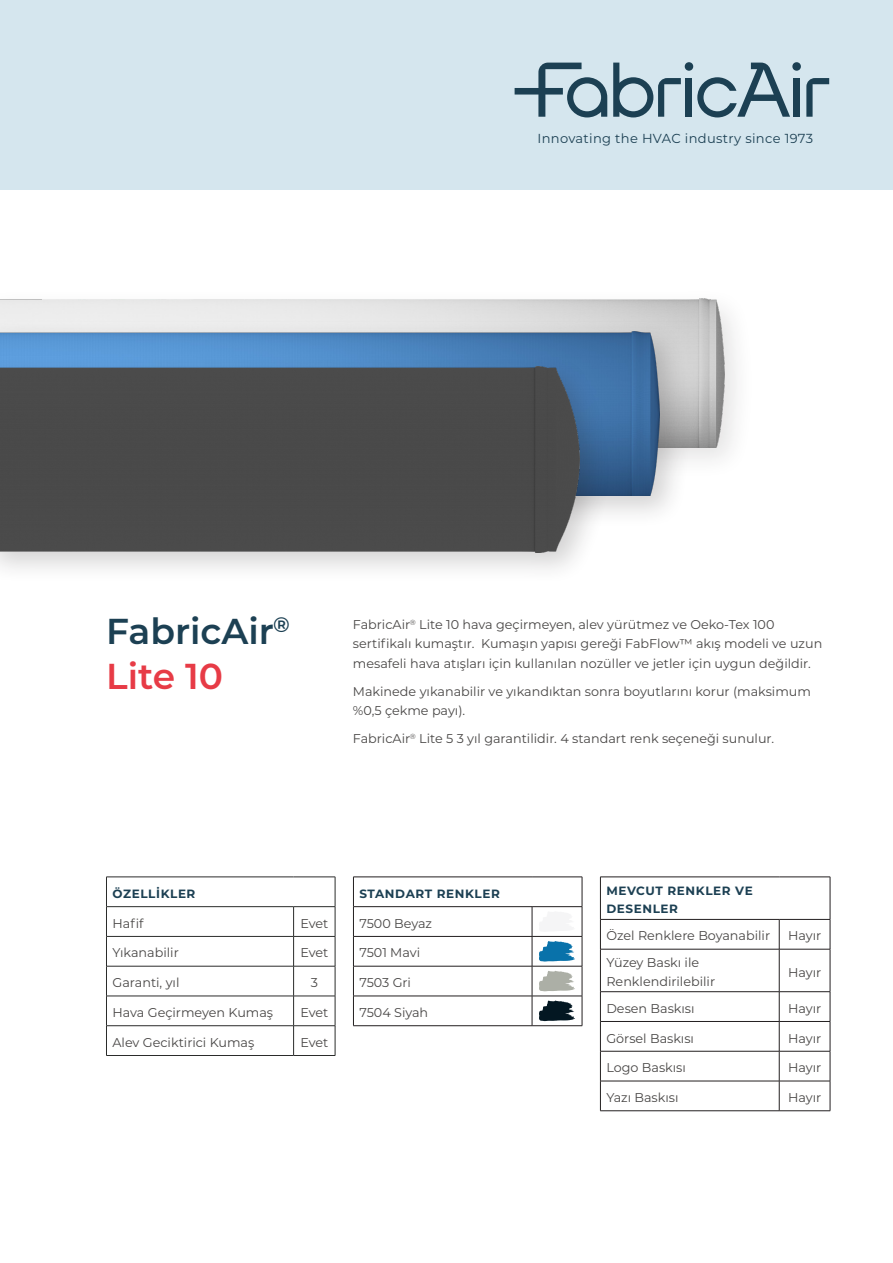
<style>
.page{position:relative;width:893px;height:1263px;background:#fff}
.page>*{position:absolute;margin:0;border:0;box-sizing:border-box;transform-origin:0 0}
.t1{font:600 36px/45px "Montserrat";color:#1c4053}
.t2{font:13.05px "Montserrat";letter-spacing:.025em;color:#1c4053}
.Body{font:12.75px/19.5px "Montserrat";color:#484645}
.TableHeading{font:700 12px/18px "Montserrat";letter-spacing:.05em;color:#1c4053}
.s1{color:#e73b46}
</style>
<div class="page">
<div style="left:0;top:287px;width:757px;height:194px;background:#231f20;opacity:.12"></div>
<img style="left:0;top:299px;width:724px;height:149px">
<div style="left:0;top:320px;width:692px;height:208px;background:#231f20;opacity:.2"></div>
<img style="left:0;top:332px;width:660px;height:163px">
<div style="left:0;top:355px;width:612px;height:230px;background:#231f20;opacity:.2"></div>
<div style="left:0;top:367px;width:579px;height:186px;background:#4a4a4a"></div>
<div style="left:0;top:0;width:893px;height:189px;background:#d5e6ee"></div>
<svg style="left:515px;top:63px;width:92px;height:54px"></svg>
<svg style="left:613px;top:62px;width:216px;height:55px"></svg>
<hr style="left:353px;top:877px;width:179px;height:1px;background:#231f20">
<hr style="left:532px;top:877px;width:50px;height:1px;background:#231f20">
<hr style="left:353px;top:906px;width:179px;height:1px;background:#231f20">
<svg style="left:353px;top:877px;width:1px;height:59px"></svg>
<hr style="left:532px;top:906px;width:50px;height:1px;background:#231f20">
<svg style="left:532px;top:907px;width:1px;height:29px"></svg>
<svg style="left:582px;top:877px;width:1px;height:59px"></svg>
<hr style="left:353px;top:936px;width:179px;height:1px;background:#231f20">
<hr style="left:353px;top:936px;width:1px;height:30px;background:#231f20">
<hr style="left:532px;top:936px;width:50px;height:1px;background:#231f20">
<hr style="left:532px;top:936px;width:1px;height:30px;background:#231f20">
<hr style="left:582px;top:936px;width:1px;height:30px;background:#231f20">
<hr style="left:353px;top:966px;width:179px;height:1px;background:#231f20">
<hr style="left:353px;top:966px;width:1px;height:30px;background:#231f20">
<hr style="left:532px;top:966px;width:50px;height:1px;background:#231f20">
<hr style="left:532px;top:966px;width:1px;height:30px;background:#231f20">
<hr style="left:582px;top:966px;width:1px;height:30px;background:#231f20">
<hr style="left:353px;top:996px;width:179px;height:1px;background:#231f20">
<svg style="left:353px;top:996px;width:1px;height:29px"></svg>
<hr style="left:532px;top:996px;width:50px;height:1px;background:#231f20">
<svg style="left:532px;top:996px;width:1px;height:29px"></svg>
<svg style="left:582px;top:996px;width:1px;height:29px"></svg>
<hr style="left:353px;top:1025px;width:179px;height:1px;background:#231f20">
<hr style="left:532px;top:1025px;width:50px;height:1px;background:#231f20">
<svg style="left:539px;top:941px;width:36px;height:20px"></svg>
<svg style="left:539px;top:971px;width:36px;height:20px"></svg>
<svg style="left:539px;top:1000px;width:36px;height:21px"></svg>
<hr style="left:600px;top:877px;width:179px;height:1px;background:#231f20">
<hr style="left:600px;top:877px;width:1px;height:42px;background:#231f20">
<hr style="left:779px;top:877px;width:51px;height:1px;background:#231f20">
<hr style="left:830px;top:877px;width:1px;height:42px;background:#231f20">
<hr style="left:600px;top:919px;width:179px;height:1px;background:#231f20">
<hr style="left:600px;top:919px;width:1px;height:30px;background:#231f20">
<hr style="left:779px;top:919px;width:51px;height:1px;background:#231f20">
<hr style="left:779px;top:919px;width:1px;height:30px;background:#231f20">
<hr style="left:830px;top:919px;width:1px;height:30px;background:#231f20">
<hr style="left:600px;top:949px;width:179px;height:1px;background:#231f20">
<hr style="left:600px;top:949px;width:1px;height:42px;background:#231f20">
<hr style="left:779px;top:949px;width:51px;height:1px;background:#231f20">
<hr style="left:779px;top:949px;width:1px;height:42px;background:#231f20">
<hr style="left:830px;top:949px;width:1px;height:42px;background:#231f20">
<hr style="left:600px;top:991px;width:179px;height:1px;background:#231f20">
<hr style="left:779px;top:991px;width:51px;height:1px;background:#231f20">
<hr style="left:600px;top:1021px;width:179px;height:1px;background:#231f20">
<svg style="left:600px;top:992px;width:1px;height:59px"></svg>
<hr style="left:779px;top:1021px;width:51px;height:1px;background:#231f20">
<svg style="left:779px;top:992px;width:1px;height:59px"></svg>
<svg style="left:830px;top:992px;width:1px;height:59px"></svg>
<hr style="left:600px;top:1051px;width:179px;height:1px;background:#231f20">
<hr style="left:600px;top:1051px;width:1px;height:30px;background:#231f20">
<hr style="left:779px;top:1051px;width:51px;height:1px;background:#231f20">
<hr style="left:779px;top:1051px;width:1px;height:30px;background:#231f20">
<hr style="left:830px;top:1051px;width:1px;height:30px;background:#231f20">
<hr style="left:600px;top:1081px;width:179px;height:1px;background:#231f20">
<svg style="left:600px;top:1081px;width:1px;height:29px"></svg>
<hr style="left:779px;top:1081px;width:51px;height:1px;background:#231f20">
<svg style="left:779px;top:1081px;width:1px;height:29px"></svg>
<svg style="left:830px;top:1081px;width:1px;height:29px"></svg>
<hr style="left:600px;top:1110px;width:179px;height:1px;background:#231f20">
<hr style="left:779px;top:1110px;width:51px;height:1px;background:#231f20">
<hr style="left:106px;top:877px;width:188px;height:1px;background:#2b2c2b">
<hr style="left:294px;top:877px;width:41px;height:1px;background:#2b2c2b">
<hr style="left:106px;top:906px;width:188px;height:1px;background:#2b2c2b">
<svg style="left:106px;top:877px;width:1px;height:59px"></svg>
<hr style="left:294px;top:906px;width:41px;height:1px;background:#2b2c2b">
<svg style="left:293px;top:907px;width:1px;height:29px"></svg>
<svg style="left:335px;top:877px;width:1px;height:59px"></svg>
<hr style="left:106px;top:936px;width:188px;height:1px;background:#2b2c2b">
<hr style="left:106px;top:936px;width:1px;height:30px;background:#2b2c2b">
<hr style="left:294px;top:936px;width:41px;height:1px;background:#2b2c2b">
<hr style="left:293px;top:936px;width:1px;height:30px;background:#2b2c2b">
<hr style="left:335px;top:936px;width:1px;height:30px;background:#2b2c2b">
<hr style="left:106px;top:966px;width:188px;height:1px;background:#2b2c2b">
<hr style="left:106px;top:966px;width:1px;height:30px;background:#2b2c2b">
<hr style="left:294px;top:966px;width:41px;height:1px;background:#2b2c2b">
<hr style="left:293px;top:966px;width:1px;height:30px;background:#2b2c2b">
<hr style="left:335px;top:966px;width:1px;height:30px;background:#2b2c2b">
<hr style="left:106px;top:996px;width:188px;height:1px;background:#2b2c2b">
<hr style="left:294px;top:996px;width:41px;height:1px;background:#2b2c2b">
<hr style="left:106px;top:1025px;width:188px;height:1px;background:#2b2c2b">
<svg style="left:106px;top:996px;width:1px;height:59px"></svg>
<hr style="left:294px;top:1025px;width:41px;height:1px;background:#2b2c2b">
<svg style="left:293px;top:996px;width:1px;height:59px"></svg>
<svg style="left:335px;top:996px;width:1px;height:59px"></svg>
<hr style="left:106px;top:1055px;width:188px;height:1px;background:#2b2c2b">
<hr style="left:294px;top:1055px;width:41px;height:1px;background:#2b2c2b">
<p class="t2" style="left:537px;top:129px;width:277px">Innovating the HVAC industry since 1973</p>
<h1 class="t1" style="left:106px;top:607px;width:185px">FabricAir<sup>®<br></sup><span class="s1">Lite 10</span></h1>
<p class="Body" style="left:353px;top:614px;width:471px">FabricAir<sup>®</sup> Lite 10 hava geçirmeyen, alev yürütmez ve Oeko-Tex 100 sertifikalı kumaştır. Kumaşın yapısı gereği FabFlow™ akış modeli ve uzun mesafeli hava atışları için kullanılan nozüller ve jetler için uygun değildir.</p>
<p class="Body" style="left:353px;top:681px;width:460px">Makinede yıkanabilir ve yıkandıktan sonra boyutlarını korur (maksimum %0,5 çekme payı).</p>
<p class="Body" style="left:353px;top:729px;width:423px">FabricAir<sup>®</sup> Lite 5 3 yıl garantilidir. 4 standart renk seçeneği sunulur.</p>
<p class="TableHeading" style="left:112px;top:884px;width:84px">ÖZELLİKLER</p>
<p class="Body" style="left:112px;top:913px;width:32px">Hafif</p>
<p class="Body" style="left:300px;top:913px;width:29px">Evet</p>
<p class="Body" style="left:112px;top:943px;width:68px">Yıkanabilir</p>
<p class="Body" style="left:300px;top:943px;width:29px">Evet</p>
<p class="Body" style="left:112px;top:972px;width:68px">Garanti, yıl</p>
<p class="Body" style="left:311px;top:972px;width:9px">3</p>
<p class="Body" style="left:112px;top:1002px;width:162px">Hava Geçirmeyen Kumaş</p>
<p class="Body" style="left:300px;top:1002px;width:29px">Evet</p>
<p class="Body" style="left:112px;top:1032px;width:143px">Alev Geciktirici Kumaş</p>
<p class="Body" style="left:300px;top:1032px;width:29px">Evet</p>
<p class="TableHeading" style="left:359px;top:884px;width:142px">STANDART RENKLER</p>
<p class="Body" style="left:359px;top:913px;width:74px">7500 Beyaz</p>
<p class="Body" style="left:359px;top:943px;width:62px">7501 Mavi</p>
<p class="Body" style="left:359px;top:972px;width:53px">7503 Gri</p>
<p class="Body" style="left:359px;top:1002px;width:70px">7504 Siyah</p>
<p class="TableHeading" style="left:606px;top:881px;width:148px">MEVCUT RENKLER VE<br>DESENLER</p>
<p class="Body" style="left:606px;top:926px;width:165px">Özel Renklere Boyanabilir</p>
<p class="Body" style="left:788px;top:926px;width:35px">Hayır</p>
<p class="Body" style="left:606px;top:952px;width:110px">Yüzey Baskı ile<br>Renklendirilebilir</p>
<p class="Body" style="left:788px;top:962px;width:35px">Hayır</p>
<p class="Body" style="left:606px;top:998px;width:90px">Desen Baskısı</p>
<p class="Body" style="left:788px;top:998px;width:35px">Hayır</p>
<p class="Body" style="left:606px;top:1028px;width:89px">Görsel Baskısı</p>
<p class="Body" style="left:788px;top:1028px;width:35px">Hayır</p>
<p class="Body" style="left:606px;top:1057px;width:81px">Logo Baskısı</p>
<p class="Body" style="left:788px;top:1057px;width:35px">Hayır</p>
<p class="Body" style="left:606px;top:1087px;width:74px">Yazı Baskısı</p>
<p class="Body" style="left:788px;top:1087px;width:35px">Hayır</p>
</div>
